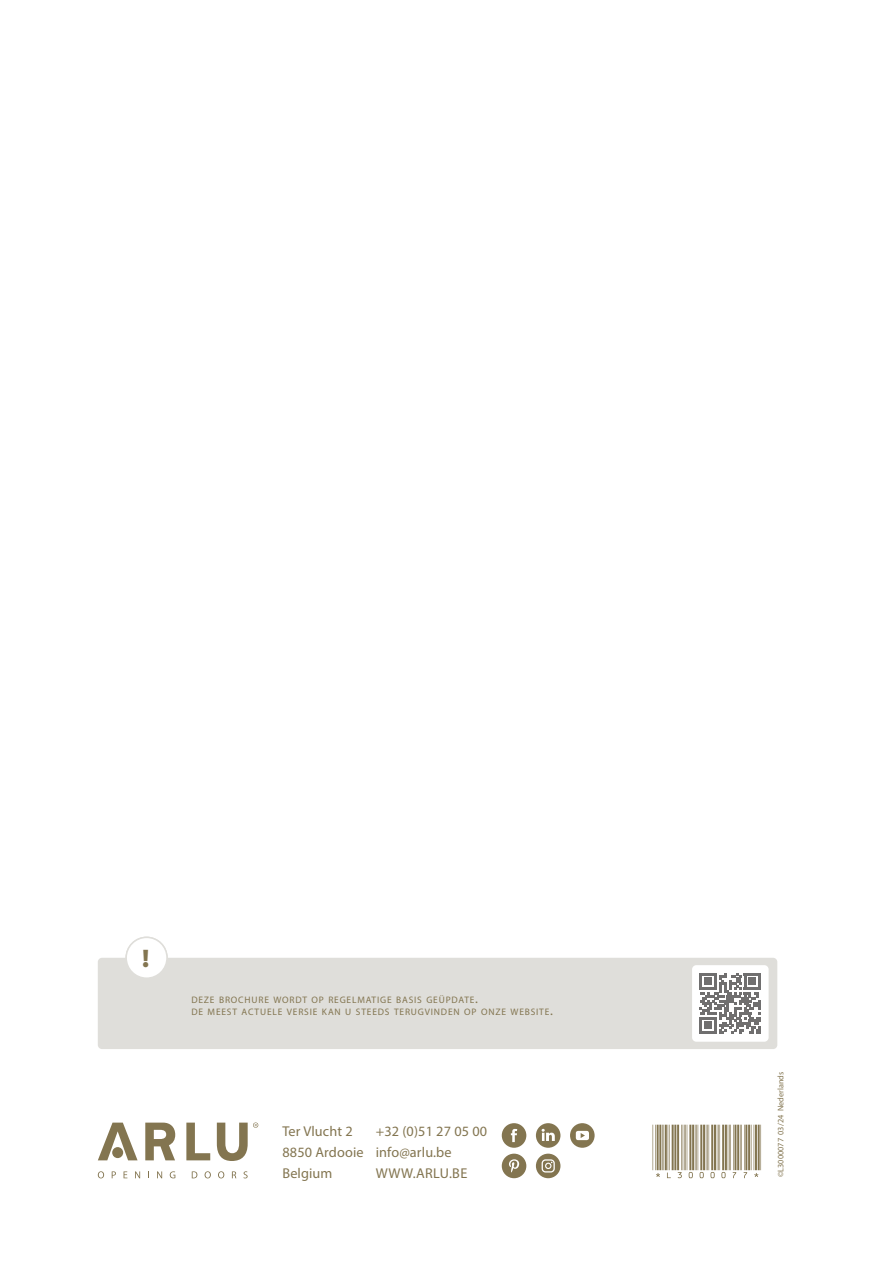
<style>
.page{position:relative;width:893px;height:1263px;background:#fff}
.page>*{position:absolute;margin:0;border:0;box-sizing:border-box;transform-origin:0 0}
.t1{font:900 25.5px "Myriad Pro";color:#837550}
.t2{font:14.25px/21px "Myriad Pro";letter-spacing:.01em;color:#837550}
.t3{font:9.45px/12px "Myriad Pro";letter-spacing:.085em;color:#837550}
.t4{font:8.25px "Myriad Pro";color:#837550}
.s1{font-size:13.5px}
</style>
<div class="page">
<div style="left:98px;top:958px;width:679px;height:91px;background:#dfdeda;border-radius:4px"></div>
<svg style="left:186px;top:1122px;width:24px;height:38px"></svg>
<svg style="left:145px;top:1122px;width:30px;height:38px"></svg>
<svg style="left:98px;top:1122px;width:40px;height:38px"></svg>
<svg style="left:98px;top:1171px;width:6px;height:7px"></svg>
<svg style="left:112px;top:1171px;width:4px;height:7px"></svg>
<svg style="left:124px;top:1171px;width:3px;height:7px"></svg>
<svg style="left:135px;top:1171px;width:5px;height:7px"></svg>
<svg style="left:157px;top:1171px;width:5px;height:7px"></svg>
<svg style="left:170px;top:1171px;width:5px;height:7px"></svg>
<svg style="left:192px;top:1171px;width:5px;height:7px"></svg>
<svg style="left:205px;top:1171px;width:6px;height:7px"></svg>
<svg style="left:218px;top:1171px;width:6px;height:7px"></svg>
<svg style="left:232px;top:1171px;width:4px;height:7px"></svg>
<svg style="left:243px;top:1171px;width:5px;height:7px"></svg>
<svg style="left:217px;top:1122px;width:41px;height:39px"></svg>
<div style="left:502px;top:1123px;width:24px;height:25px;background:#837550;border-radius:50%"></div>
<svg style="left:511px;top:1129px;width:6px;height:13px"></svg>
<div style="left:536px;top:1123px;width:24px;height:25px;background:#837550;border-radius:50%"></div>
<svg style="left:542px;top:1129px;width:13px;height:12px"></svg>
<div style="left:502px;top:1154px;width:24px;height:24px;background:#837550;border-radius:50%"></div>
<svg style="left:509px;top:1159px;width:10px;height:13px"></svg>
<div style="left:536px;top:1154px;width:24px;height:24px;background:#837550;border-radius:50%"></div>
<svg style="left:542px;top:1159px;width:13px;height:13px"></svg>
<div style="left:570px;top:1123px;width:25px;height:25px;background:#837550;border-radius:50%"></div>
<svg style="left:576px;top:1131px;width:13px;height:9px"></svg>
<svg style="left:652px;top:1125px;width:109px;height:53px"></svg>
<div style="left:126px;top:937px;width:41px;height:41px;background:#fff;border-radius:50%"></div>
<div style="left:125px;top:936px;width:43px;height:43px;border:2px solid #dfdeda;border-radius:50%"></div>
<div style="left:692px;top:965px;width:77px;height:77px;background:#fff;border-radius:4px"></div>
<svg style="left:700px;top:973px;width:61px;height:61px"></svg>
<hr style="left:700px;top:1031px;width:17px;height:3px;background:#706f6f">
<div style="left:705px;top:1022px;width:7px;height:7px;background:#706f6f"></div>
<h1 class="t1" style="left:142px;top:942px;width:9px">!</h1>
<p class="t3" style="left:191px;top:993px;width:363px">DEZE BROCHURE WORDT OP REGELMATIGE BASIS GEÜPDATE<span class="s1">.<br></span>DE MEEST ACTUELE VERSIE KAN U STEEDS TERUGVINDEN OP ONZE WEBSITE<span class="s1">.</span></p>
<h2 class="t2" style="left:282px;top:1120px;width:83px">Ter Vlucht 2<br>8850 Ardooie<br>Belgium</h2>
<h2 class="t2" style="left:376px;top:1120px;width:113px">+32 (0)51 27 05 00 info@arlu.be<br>WWW.ARLU.BE</h2>
<p class="t4" style="left:776px;top:1177px;width:107px;rotate:-90deg">©L3000077 03/24 Nederlands</p>
</div>
